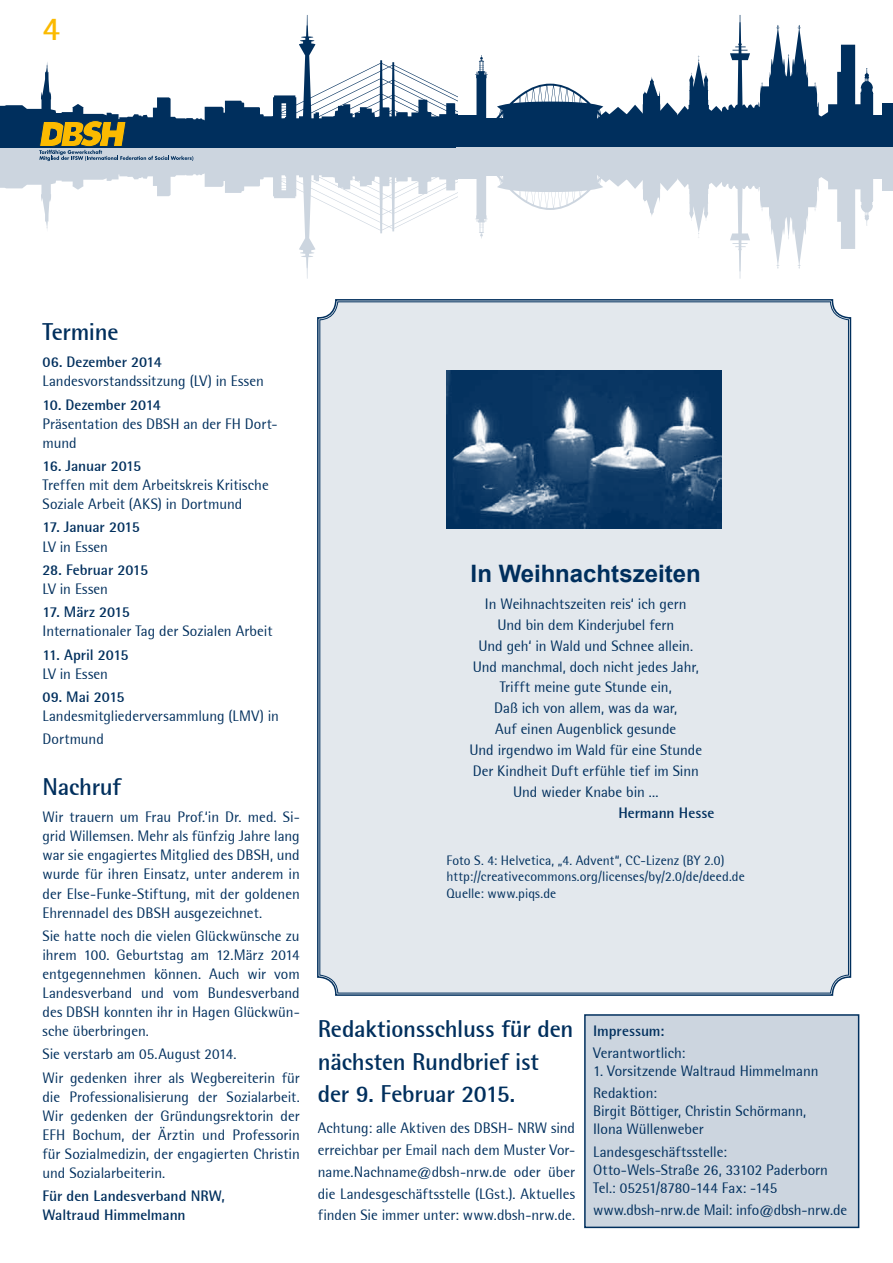
<style>
.page{position:relative;width:893px;height:1263px;background:#fff}
.page>*{position:absolute;margin:0;border:0;box-sizing:border-box;transform-origin:0 0}
.t1{font:700 33px "Rotis Semi Sans";color:#fbba00}
.t2{font:700 24px/32.7px "Rotis Semi Sans";letter-spacing:-.01em;color:#002f5d}
.t3{font:700 24px "Arial";color:#002f5d}
.t4{font:15px/19px "Rotis Semi Sans";color:#002f5d}
.t5{font:700 15px/19px "Rotis Semi Sans";letter-spacing:-.005em;color:#002f5d}
.t6{font:13.5px/16.2px "Rotis Semi Sans";letter-spacing:.005em;color:#002f5d}
</style>
<div class="page">
<svg style="left:0;top:161px;width:457px;height:118px"></svg>
<svg style="left:475px;top:164px;width:398px;height:115px"></svg>
<div style="left:863px;top:158px;width:25px;height:21px;background:#ccd5df"></div>
<div style="left:882px;top:158px;width:11px;height:33px;background:#ccd5df"></div>
<div style="left:457px;top:158px;width:24px;height:21px;background:#ccd5df"></div>
<div style="left:468px;top:158px;width:42px;height:18px;background:#ccd5df"></div>
<div style="left:457px;top:147px;width:436px;height:17px;background:#ccd5df"></div>
<svg style="left:475px;top:15px;width:399px;height:114px"></svg>
<div style="left:863px;top:115px;width:25px;height:20px;background:#002f5d"></div>
<div style="left:882px;top:103px;width:11px;height:32px;background:#002f5d"></div>
<div style="left:457px;top:115px;width:24px;height:20px;background:#002f5d"></div>
<div style="left:468px;top:118px;width:42px;height:17px;background:#002f5d"></div>
<div style="left:457px;top:129px;width:436px;height:18px;background:#002f5d"></div>
<svg style="left:0;top:15px;width:457px;height:146px"></svg>
<div style="left:317px;top:299px;width:535px;height:697px;background:#e3e8ed"></div>
<img style="left:447px;top:371px;width:275px;height:157px">
<div style="left:584px;top:1014px;width:275px;height:214px;background:#ccd5df;border:2px solid #002f5d"></div>
<h1 class="t1" style="left:43px;top:9px;width:19px">4</h1>
<h2 class="t2" style="left:43px;top:315px;width:77px">Termine</h2>
<p class="t5" style="left:43px;top:352px;width:121px">06. Dezember 2014</p>
<p class="t4" style="left:43px;top:372px;width:223px">Landesvorstandssitzung (LV) in Essen</p>
<p class="t5" style="left:43px;top:395px;width:120px">10. Dezember 2014</p>
<p class="t4" style="left:43px;top:414px;width:236px">Präsentation des DBSH an der FH Dort&shy;mund</p>
<p class="t5" style="left:43px;top:456px;width:100px">16. Januar 2015</p>
<p class="t4" style="left:43px;top:475px;width:228px">Treffen mit dem Arbeitskreis Kritische<br>Soziale Arbeit (AKS) in Dortmund</p>
<p class="t5" style="left:43px;top:518px;width:99px">17. Januar 2015</p>
<p class="t4" style="left:43px;top:537px;width:67px">LV in Essen</p>
<p class="t5" style="left:43px;top:560px;width:107px">28. Februar 2015</p>
<p class="t4" style="left:43px;top:579px;width:67px">LV in Essen</p>
<p class="t5" style="left:43px;top:602px;width:89px">17. März 2015</p>
<p class="t4" style="left:43px;top:621px;width:232px">Internationaler Tag der Sozialen Arbeit</p>
<p class="t5" style="left:43px;top:645px;width:88px">11. April 2015</p>
<p class="t4" style="left:43px;top:664px;width:67px">LV in Essen</p>
<p class="t5" style="left:43px;top:687px;width:83px">09. Mai 2015</p>
<p class="t4" style="left:43px;top:704px;width:238px;line-height:22.6px">Landesmitgliederversammlung (LMV) in<br>Dortmund</p>
<h2 class="t2" style="left:43px;top:770px;width:80px">Nachruf</h2>
<p class="t4" style="left:43px;top:807px;width:259px;text-align:justify">Wir trauern um Frau Prof.‘in Dr. med. Si&shy;grid Willemsen. Mehr als fünfzig Jahre lang war sie engagiertes Mitglied des DBSH, und wurde für ihren Einsatz, unter anderem in der Else-Funke-Stiftung, mit der goldenen Ehrennadel des DBSH ausgezeichnet.</p>
<p class="t4" style="left:43px;top:926px;width:259px;text-align:justify">Sie hatte noch die vielen Glückwünsche zu ihrem 100. Geburtstag am 12.März 2014 entgegennehmen können. Auch wir vom Landesverband und vom Bundesverband des DBSH konnten ihr in Hagen Glückwün&shy;sche überbringen.</p>
<p class="t4" style="left:43px;top:1043px;width:259px;line-height:23.2px">Sie verstarb am 05.August 2014.<br>Wir gedenken ihrer als Wegbereiterin für</p>
<p class="t4" style="left:43px;top:1087px;width:259px;text-align:justify">die Professionalisierung der Sozialarbeit.<br>Wir gedenken der Gründungsrektorin der EFH Bochum, der Ärztin und Professorin für Sozialmedizin, der engagierten Christin und Sozialarbeiterin.</p>
<p class="t5" style="left:43px;top:1186px;width:184px">Für den Landesverband NRW,<br>Waltraud Himmelmann</p>
<h2 class="t3" style="left:471px;top:558px;width:232px">In Weihnachtszeiten</h2>
<p class="t4" style="left:469px;top:593px;width:234px;line-height:21px;text-align:center">In Weihnachtszeiten reis‘ ich gern<br>Und bin dem Kinderjubel fern<br>Und geh‘ in Wald und Schnee allein.<br>Und manchmal, doch nicht jedes Jahr,<br>Trifft meine gute Stunde ein,<br>Daß ich von allem, was da war,<br>Auf einen Augenblick gesunde<br>Und irgendwo im Wald für eine Stunde<br>Der Kindheit Duft erfühle tief im Sinn<br>Und wieder Knabe bin ...</p>
<p class="t5" style="left:618px;top:803px;width:98px">Hermann Hesse</p>
<p class="t6" style="left:446px;top:852px;width:300px">Foto S. 4: Helvetica, „4. Advent“, CC-Lizenz (BY 2.0) http://creativecommons.org/licenses/by/2.0/de/deed.de<br>Quelle: www.piqs.de</p>
<h2 class="t2" style="left:318px;top:1012px;width:257px">Redaktionsschluss für den nächsten Rundbrief ist der 9. Februar 2015.</h2>
<p class="t4" style="left:318px;top:1117px;width:259px;line-height:21.9px;text-align:justify">Achtung: alle Aktiven des DBSH- NRW sind erreichbar per Email nach dem Muster Vor&shy;name.Nachname@dbsh-nrw.de oder über die Landesgeschäftsstelle (LGst.). Aktuelles finden Sie immer unter: www.dbsh-nrw.de.</p>
<p class="t5" style="left:593px;top:1021px;width:73px">Impressum:</p>
<p class="t4" style="left:593px;top:1043px;width:94px">Verantwortlich:</p>
<p class="t4" style="left:593px;top:1060px;width:227px;line-height:22.2px">1. Vorsitzende Waltraud Himmelmann<br>Redaktion:</p>
<p class="t4" style="left:593px;top:1102px;width:215px;line-height:18px">Birgit Böttiger, Christin Schörmann,<br>Ilona Wüllenweber</p>
<p class="t4" style="left:593px;top:1142px;width:236px;line-height:18px">Landesgeschäftsstelle:<br>Otto-Wels-Straße 26, 33102 Paderborn<br>Tel.: 05251/8780-144 Fax: -145</p>
<p class="t4" style="left:593px;top:1200px;width:256px">www.dbsh-nrw.de Mail: info@dbsh-nrw.de</p>
</div>
